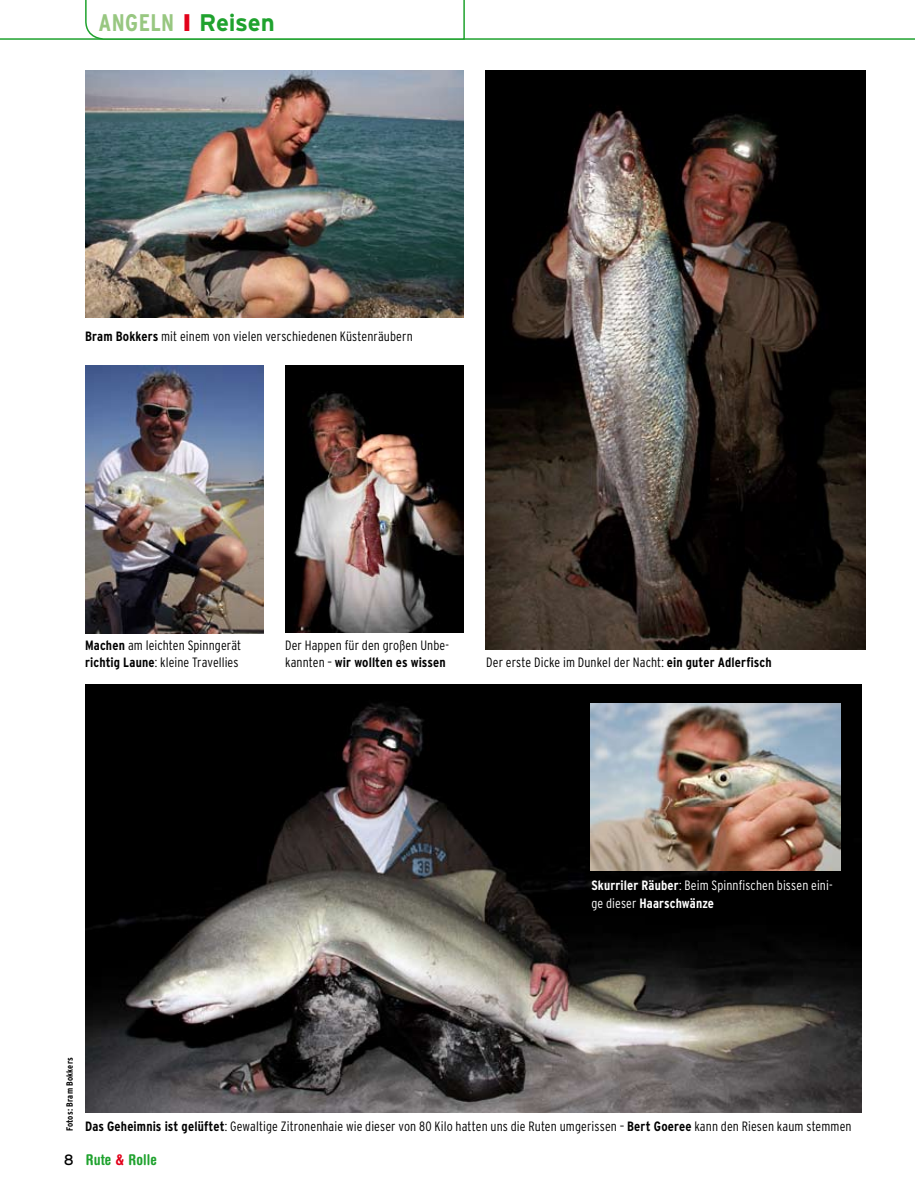
<style>
.page{position:relative;width:915px;height:1191px;background:#fff}
.page>*{position:absolute;margin:0;border:0;box-sizing:border-box;transform-origin:0 0}
.t1{font:700 condensed 24px "Interstate";letter-spacing:.015em;color:#98c781}
.t2{font:700 condensed 15px "Helvetica Rounded";letter-spacing:.01em;color:#1fa22e}
.t3{font:300 condensed 13.5px/17.1px "Interstate";letter-spacing:.005em;color:#000}
.t4{font:300 condensed 13.5px/17.1px "Interstate";letter-spacing:.005em;color:#fff}
.t5{font:700 condensed 9px "Interstate";letter-spacing:.02em;color:#000}
.s1{font-weight:900;font-stretch:normal;color:#e2001a}
.s2{font-stretch:normal;color:#1fa22e}
.s3{font-weight:700}
.s4{font-family:"Interstate";font-weight:400;font-stretch:normal;color:#000}
.s5{color:#e2001a}
</style>
<div class="page">
<hr style="left:0;top:38px;width:914px;height:2px;background:#1fa22e">
<svg style="left:84px;top:0;width:381px;height:40px"></svg>
<img style="left:85px;top:684px;width:776px;height:428px">
<img style="left:85px;top:71px;width:378px;height:247px">
<img style="left:485px;top:71px;width:379px;height:578px">
<img style="left:285px;top:365px;width:178px;height:268px">
<img style="left:85px;top:365px;width:179px;height:268px">
<img style="left:590px;top:703px;width:250px;height:167px">
<h1 class="t1" style="left:99px;top:9px;width:178px">ANGELN <span class="s1">I</span> <span class="s2">Reisen</span></h1>
<p class="t3" style="left:85px;top:327px;width:329px"><span class="s3">Bram Bokkers</span> mit einem von vielen verschiedenen Küstenräubern</p>
<p class="t3" style="left:85px;top:636px;width:158px"><span class="s3">Machen</span> am leichten Spinngerät <span class="s3">richtig Laune</span>: kleine Travellies</p>
<p class="t3" style="left:285px;top:636px;width:165px">Der Happen für den großen Unbe&shy;kannten – <span class="s3">wir wollten es wissen</span></p>
<p class="t3" style="left:486px;top:653px;width:287px">Der erste Dicke im Dunkel der Nacht: <span class="s3">ein guter Adlerfisch</span></p>
<p class="t4" style="left:591px;top:877px;width:243px"><span class="s3">Skurriler Räuber</span>: Beim Spinnfischen bissen eini&shy;ge dieser <span class="s3">Haarschwänze</span></p>
<p class="t5" style="left:65px;top:1131px;width:76px;rotate:-90deg">Fotos: Bram Bokkers</p>
<p class="t3" style="left:85px;top:1117px;width:767px"><span class="s3">Das Geheimnis ist gelüftet</span>: Gewaltige Zitronenhaie wie dieser von 80 Kilo hatten uns die Ruten umgerissen – <span class="s3">Bert Goeree</span> kann den Riesen kaum stemmen</p>
<p class="t2" style="left:64px;top:1150px;width:95px"><span class="s4">8</span> Rute <span class="s5">&amp;</span> Rolle</p>
</div>
